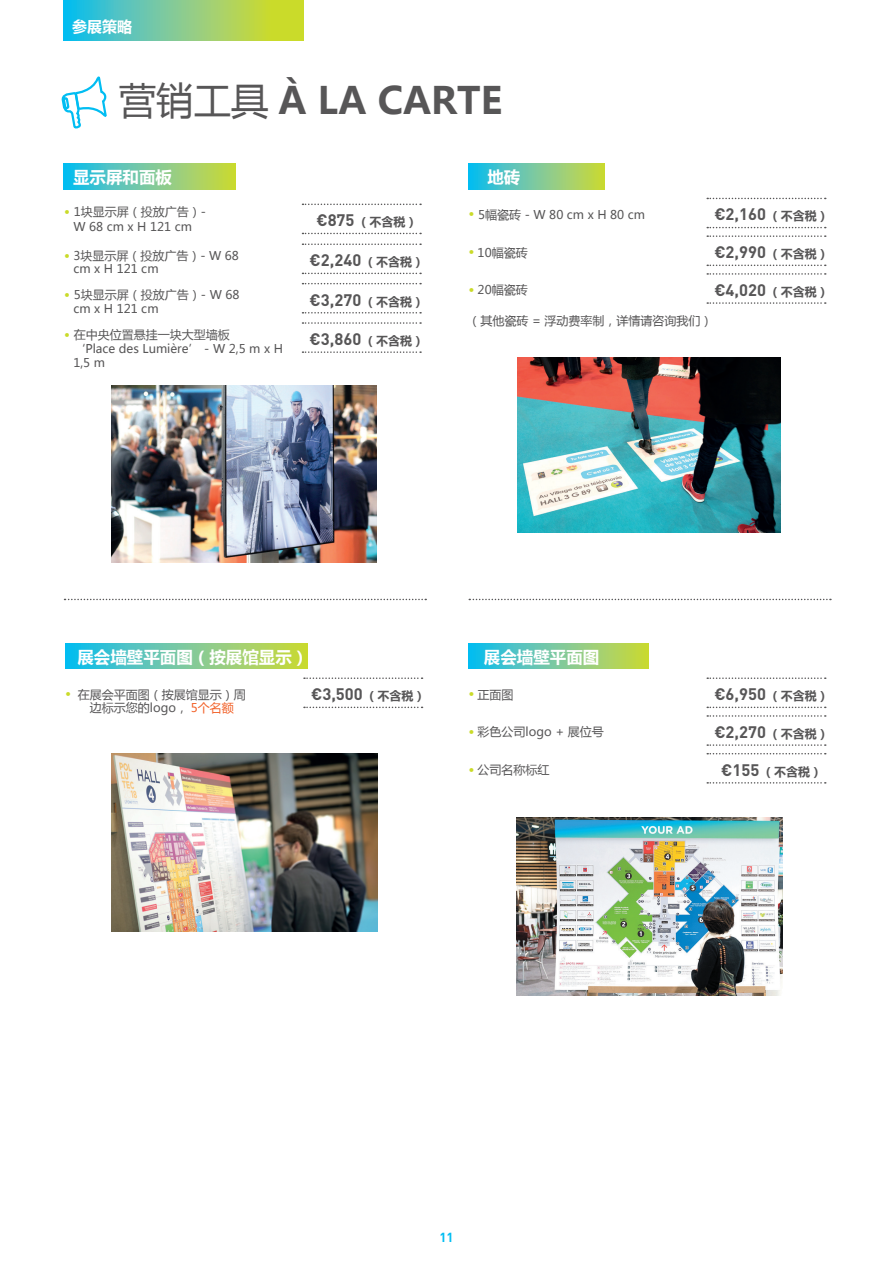
<style>
.page{position:relative;width:893px;height:1263px;background:#fff}
.page>*{position:absolute;margin:0;border:0;box-sizing:border-box;transform-origin:0 0}
.t1{font:700 37.5px "Microsoft Ya Hei";color:#575657}
.t2{font:700 16.5px "DIN";color:#575657}
.t3{font:700 16.5px "Microsoft Ya Hei";color:#fff}
.t4{font:700 15px "Microsoft Ya Hei";color:#fff}
.t5{font:700 13.05px "DIN";color:#01bdf2}
.t6{font:12px/14.4px "Microsoft Ya Hei";color:#575657}
.t7{font:700 12px "Microsoft Ya Hei";color:#575657}
.s1{font-weight:400}
.s2{font-family:"DIN";font-weight:300;color:#cadb2a}
.s3{font-family:"DIN";font-size:16.5px}
.s4{font-family:"Microsoft Ya Hei";font-size:12px}
.s5{font-family:"DIN";font-weight:500;color:#cadb2a}
.s6{color:#f2622a}
</style>
<div class="page">
<svg style="left:64px;top:0;width:239px;height:40px;background:#81cc89"></svg>
<svg style="left:64px;top:164px;width:171px;height:25px;background:#76ca98"></svg>
<svg style="left:302px;top:204px;width:119px;height:1px"></svg>
<svg style="left:302px;top:233px;width:119px;height:1px"></svg>
<svg style="left:302px;top:243px;width:119px;height:2px"></svg>
<svg style="left:302px;top:273px;width:119px;height:1px"></svg>
<svg style="left:302px;top:283px;width:119px;height:1px"></svg>
<svg style="left:302px;top:312px;width:119px;height:2px"></svg>
<svg style="left:302px;top:322px;width:119px;height:2px"></svg>
<svg style="left:302px;top:351px;width:119px;height:2px"></svg>
<img style="left:112px;top:385px;width:265px;height:177px">
<svg style="left:61px;top:76px;width:46px;height:53px"></svg>
<svg style="left:65px;top:643px;width:243px;height:26px;background:#76ca98"></svg>
<svg style="left:304px;top:677px;width:119px;height:2px"></svg>
<svg style="left:304px;top:707px;width:119px;height:1px"></svg>
<svg style="left:468px;top:164px;width:137px;height:25px;background:#75c998"></svg>
<svg style="left:707px;top:198px;width:119px;height:1px"></svg>
<svg style="left:707px;top:227px;width:119px;height:1px"></svg>
<svg style="left:707px;top:235px;width:119px;height:2px"></svg>
<svg style="left:707px;top:265px;width:119px;height:1px"></svg>
<svg style="left:707px;top:273px;width:119px;height:2px"></svg>
<svg style="left:707px;top:302px;width:119px;height:2px"></svg>
<img style="left:518px;top:357px;width:262px;height:175px">
<svg style="left:65px;top:599px;width:361px;height:1px"></svg>
<svg style="left:469px;top:599px;width:362px;height:1px"></svg>
<svg style="left:468px;top:643px;width:181px;height:26px;background:#75ca98"></svg>
<svg style="left:707px;top:677px;width:119px;height:2px"></svg>
<svg style="left:707px;top:707px;width:119px;height:1px"></svg>
<svg style="left:707px;top:715px;width:119px;height:2px"></svg>
<svg style="left:707px;top:744px;width:119px;height:2px"></svg>
<svg style="left:707px;top:753px;width:119px;height:1px"></svg>
<svg style="left:707px;top:782px;width:119px;height:2px"></svg>
<img style="left:517px;top:818px;width:266px;height:177px">
<img style="left:111px;top:754px;width:266px;height:177px">
<p class="t4" style="left:72px;top:16px;width:61px">参展策略</p>
<h1 class="t1" style="left:119px;top:74px;width:385px"><span class="s1">营销工具</span> À LA CARTE</h1>
<h2 class="t3" style="left:73px;top:165px;width:100px">显示屏和面板</h2>
<p class="t6" style="left:64px;top:204px;width:144px"><span class="s2">•</span> 1块显示屏（投放广告）-</p>
<p class="t7" style="left:316px;top:214px;width:102px"><span class="s3">€875</span> （不含税）</p>
<p class="t6" style="left:73px;top:219px;width:120px">W 68 cm x H 121 cm</p>
<p class="t6" style="left:64px;top:248px;width:177px"><span class="s2">•</span> 3块显示屏（投放广告）- W 68</p>
<h2 class="t2" style="left:310px;top:249px;width:116px">€2,240 <span class="s4">（不含税）</span></h2>
<p class="t6" style="left:73px;top:261px;width:87px">cm x H 121 cm</p>
<p class="t6" style="left:64px;top:287px;width:177px"><span class="s2">•</span> 5块显示屏（投放广告）- W 68</p>
<h2 class="t2" style="left:310px;top:289px;width:116px">€3,270 <span class="s4">（不含税）</span></h2>
<p class="t6" style="left:73px;top:301px;width:87px">cm x H 121 cm</p>
<p class="t6" style="left:64px;top:327px;width:168px"><span class="s2">•</span> 在中央位置悬挂一块大型墙板</p>
<h2 class="t2" style="left:310px;top:328px;width:116px">€3,860 <span class="s4">（不含税）</span></h2>
<p class="t6" style="left:73px;top:341px;width:211px">‘Place des Lumière’ - W 2,5 m x H<br>1,5 m</p>
<h2 class="t3" style="left:487px;top:165px;width:34px">地砖</h2>
<p class="t6" style="left:468px;top:207px;width:178px"><span class="s5">•</span> 5幅瓷砖 - W 80 cm x H 80 cm</p>
<h2 class="t2" style="left:714px;top:203px;width:116px">€2,160 <span class="s4">（不含税）</span></h2>
<p class="t6" style="left:468px;top:245px;width:61px"><span class="s5">•</span> 10幅瓷砖</p>
<h2 class="t2" style="left:714px;top:241px;width:116px">€2,990 <span class="s4">（不含税）</span></h2>
<p class="t6" style="left:468px;top:282px;width:61px"><span class="s5">•</span> 20幅瓷砖</p>
<h2 class="t2" style="left:714px;top:279px;width:116px">€4,020 <span class="s4">（不含税）</span></h2>
<p class="t6" style="left:468px;top:313px;width:246px">（其他瓷砖 = 浮动费率制，详情请咨询我们）</p>
<h2 class="t3" style="left:77px;top:645px;width:232px">展会墙壁平面图（按展馆显示）</h2>
<p class="t6" style="left:65px;top:687px;width:182px"><span class="s5">•</span> 在展会平面图（按展馆显示）周</p>
<h2 class="t2" style="left:311px;top:683px;width:116px">€3,500 <span class="s4">（不含税）</span></h2>
<p class="t6" style="left:90px;top:700px;width:145px">边标示您的logo， <span class="s6">5个名额</span></p>
<h2 class="t3" style="left:484px;top:645px;width:117px">展会墙壁平面图</h2>
<p class="t6" style="left:468px;top:687px;width:47px"><span class="s5">•</span> 正面图</p>
<h2 class="t2" style="left:714px;top:683px;width:116px">€6,950 <span class="s4">（不含税）</span></h2>
<p class="t6" style="left:468px;top:724px;width:137px"><span class="s5">•</span> 彩色公司logo + 展位号</p>
<h2 class="t2" style="left:714px;top:721px;width:116px">€2,270 <span class="s4">（不含税）</span></h2>
<p class="t6" style="left:468px;top:762px;width:83px"><span class="s5">•</span> 公司名称标红</p>
<p class="t7" style="left:721px;top:763px;width:102px"><span class="s3">€155</span> （不含税）</p>
<p class="t5" style="left:439px;top:1228px;width:16px">11</p>
</div>
